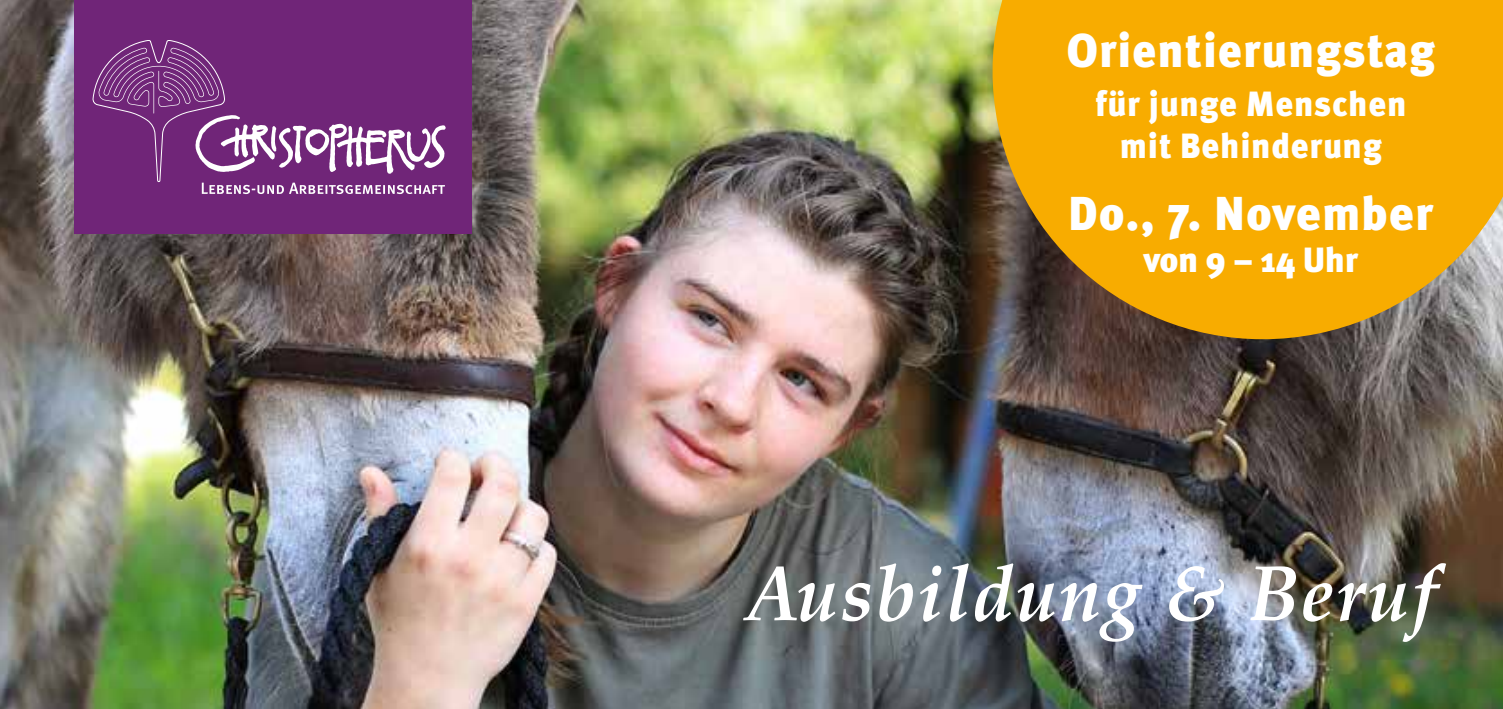
<style>
.page{position:relative;width:1503px;height:709px;background:#fff}
.page>*{position:absolute;margin:0;border:0;box-sizing:border-box;transform-origin:0 0}
.t1{font:italic 700 77.75px "Palatino Linotype";letter-spacing:.03em;color:#fff;scale:.96 1}
.t2{font:900 47.5px "Meta Pro";letter-spacing:.02em;color:#fff;scale:.96 1}
.t3{font:900 47.5px "Meta Pro";letter-spacing:.02em;color:#fff}
.t4{font:900 35px/42px "Meta Pro";letter-spacing:.02em;color:#fff;text-align:center;scale:.96 1}
.t5{font:900 35px "Meta Pro";letter-spacing:.02em;color:#fff}
</style>
<div class="page">
<img style="left:0;top:0;width:1502px;height:709px">
<div style="left:74px;top:0;width:397px;height:233px;background:#702578"></div>
<svg style="left:93px;top:40px;width:353px;height:154px"></svg>
<svg style="left:968px;top:0;width:534px;height:363px;background:#d39813"></svg>
<h2 class="t2" style="left:1066px;top:12px;width:385px">Orientierungstag</h2>
<p class="t4" style="left:1095px;top:81px;width:325px">für junge Menschen mit Behinderung</p>
<h2 class="t3" style="left:1068px;top:175px;width:367px">Do., 7. November</h2>
<p class="t5" style="left:1143px;top:232px;width:216px">von 9 – 14 Uhr</p>
<h1 class="t1" style="left:745px;top:538px;width:720px">Ausbildung &amp; Beruf</h1>
</div>
